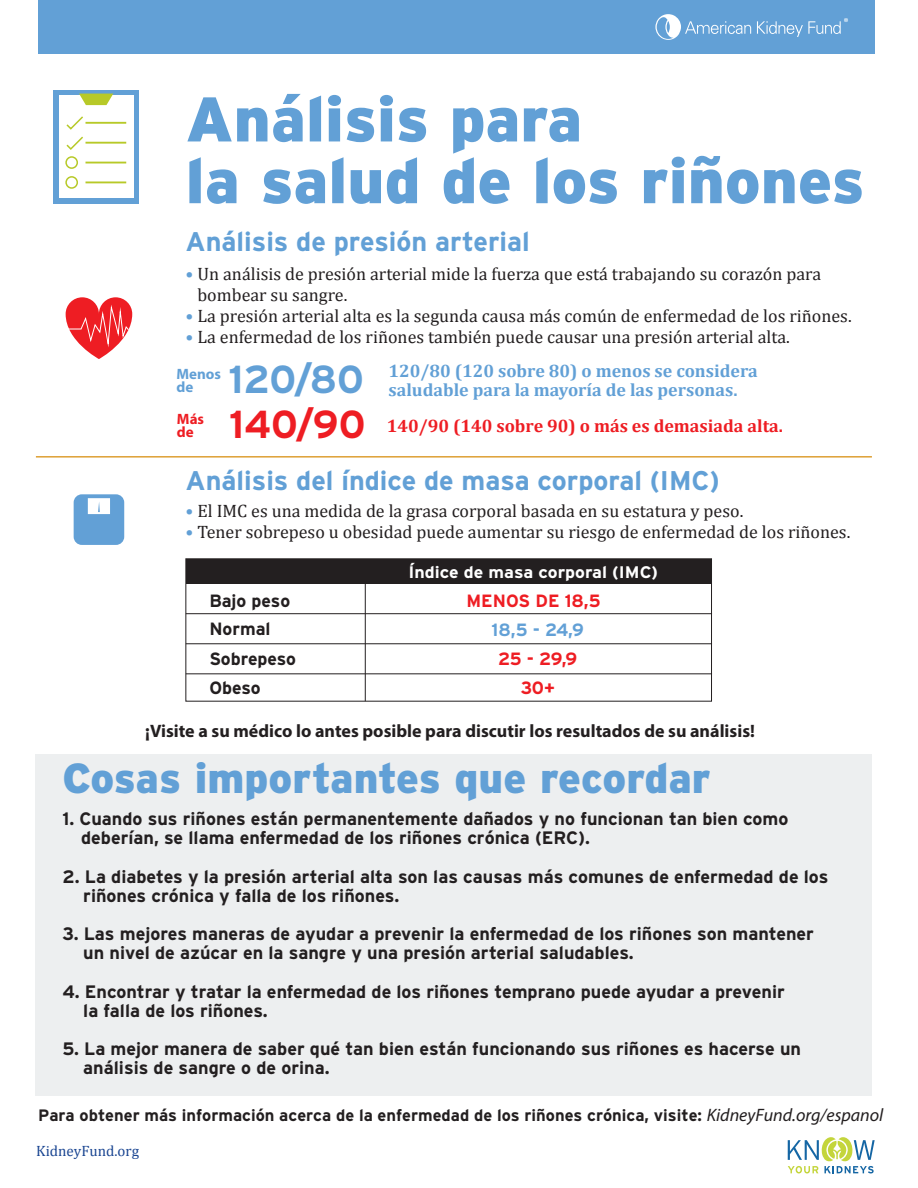
<style>
.page{position:relative;width:918px;height:1188px;background:#fff}
.page>*{position:absolute;margin:0;border:0;box-sizing:border-box;transform-origin:0 0}
.t1{font:900 63px/61.8px "Interstate";color:#62a0d6}
.t2{font:900 42px "Interstate";color:#62a0d6}
.t3{font:700 27px "Interstate";color:#62a0d6}
.t4{font:700 18px/19.2px "Interstate";color:#231f20}
.t5{font:18px/21px "Cambria";color:#231f20}
.t6{font:700 18px/18.6px "Cambria";color:#62a0d6}
.t7{font:700 18px "Myriad Pro";color:#231f20}
.t8{font:700 18px "Cambria";color:#ee1d23}
.t9{font:700 17.7px "Interstate";color:#231f20}
.t10{font:700 17.7px "Interstate";color:#ee1d23}
.t11{font:700 17.7px "Interstate";color:#62a0d6}
.t12{font:700 16.8px "Interstate";color:#fff;scale:1.06 1}
.t13{font:700 16.5px "Interstate";color:#231f20}
.t14{font:15px "Cambria";color:#1b4692}
.t15{font:700 15px/13.2px "Myriad Pro";color:#62a0d6}
.t16{font:700 15px/13.2px "Myriad Pro";color:#ee1d23}
.s1{color:#62a0d6}
.s2{font-family:"Interstate";font-size:39px}
.s3{font-family:"Myriad Pro";font-weight:400;font-style:italic;font-size:18px}
</style>
<div class="page">
<div style="left:53px;top:90px;width:86px;height:113px;background:#62a0d6"></div>
<div style="left:59px;top:95px;width:75px;height:103px;background:#fff"></div>
<svg style="left:79px;top:94px;width:34px;height:11px"></svg>
<hr style="left:86px;top:122px;width:40px;height:2px;background:#b7c928">
<hr style="left:86px;top:142px;width:40px;height:2px;background:#b7c928">
<hr style="left:86px;top:162px;width:40px;height:1px;background:#b7c928">
<hr style="left:86px;top:181px;width:40px;height:2px;background:#b7c928">
<div style="left:65px;top:176px;width:13px;height:13px;border:2px solid #b7c928;border-radius:50%"></div>
<div style="left:65px;top:156px;width:13px;height:13px;border:2px solid #b7c928;border-radius:50%"></div>
<svg style="left:66px;top:116px;width:17px;height:34px"></svg>
<div style="left:36px;top:754px;width:836px;height:342px;background:#edeff0"></div>
<hr style="left:36px;top:456px;width:836px;height:2px;background:#dea034">
<svg style="left:74px;top:494px;width:50px;height:51px;background:#7bafdc"></svg>
<div style="left:39px;top:0;width:836px;height:54px;background:#62a0d6"></div>
<svg style="left:66px;top:297px;width:66px;height:62px"></svg>
<div style="left:186px;top:559px;width:526px;height:24px;background:#231f20"></div>
<div style="left:185px;top:558px;width:527px;height:144px;border:1px solid #231f20"></div>
<hr style="left:186px;top:674px;width:526px;height:1px;background:#231f20">
<hr style="left:186px;top:644px;width:526px;height:1px;background:#231f20">
<hr style="left:186px;top:613px;width:526px;height:1px;background:#231f20">
<hr style="left:365px;top:583px;width:1px;height:118px;background:#231f20">
<svg style="left:757px;top:18px;width:91px;height:19px"></svg>
<svg style="left:655px;top:14px;width:96px;height:26px"></svg>
<svg style="left:788px;top:1137px;width:87px;height:36px"></svg>
<h1 class="t1" style="left:186px;top:88px;width:680px">Análisis para<br>la salud de los riñones</h1>
<h3 class="t3" style="left:186px;top:225px;width:346px">Análisis de presión arterial</h3>
<p class="t5" style="left:197px;top:263px;width:625px;text-indent:-12px"><span class="s1">•</span> Un análisis de presión arterial mide la fuerza que está trabajando su corazón para bombear su sangre.</p>
<p class="t5" style="left:186px;top:305px;width:668px"><span class="s1">•</span> La presión arterial alta es la segunda causa más común de enfermedad de los riñones.</p>
<p class="t5" style="left:186px;top:326px;width:606px"><span class="s1">•</span> La enfermedad de los riñones también puede causar una presión arterial alta.</p>
<p class="t15" style="left:176px;top:366px;width:46px">Menos de</p>
<p class="t16" style="left:177px;top:412px;width:29px">Más de</p>
<p class="t6" style="left:389px;top:361px;width:371px;text-indent:-160px"><span class="s2">120/80</span> 120/80 (120 sobre 80) o menos se considera saludable para la mayoría de las personas.</p>
<p class="t8" style="left:229px;top:413px;width:556px"><span class="s2">140/90</span> 140/90 (140 sobre 90) o más es demasiada alta.</p>
<h3 class="t3" style="left:186px;top:464px;width:536px">Análisis del índice de masa corporal (IMC)</h3>
<p class="t5" style="left:186px;top:501px;width:559px"><span class="s1">•</span> El IMC es una medida de la grasa corporal basada en su estatura y peso.</p>
<p class="t5" style="left:186px;top:522px;width:666px"><span class="s1">•</span> Tener sobrepeso u obesidad puede aumentar su riesgo de enfermedad de los riñones.</p>
<p class="t12" style="left:409px;top:562px;width:237px">Índice de masa corporal (IMC)</p>
<p class="t9" style="left:209px;top:590px;width:82px">Bajo peso</p>
<p class="t9" style="left:209px;top:618px;width:63px">Normal</p>
<p class="t10" style="left:466px;top:590px;width:136px">MENOS DE 18,5</p>
<p class="t11" style="left:492px;top:619px;width:94px">18,5 - 24,9</p>
<p class="t9" style="left:209px;top:648px;width:88px">Sobrepeso</p>
<p class="t10" style="left:498px;top:648px;width:81px">25 - 29,9</p>
<p class="t9" style="left:209px;top:677px;width:53px">Obeso</p>
<p class="t10" style="left:521px;top:677px;width:36px">30+</p>
<p class="t7" style="left:145px;top:719px;width:611px">¡Visite a su médico lo antes posible para discutir los resultados de su análisis!</p>
<h2 class="t2" style="left:62px;top:753px;width:650px">Cosas importantes que recordar</h2>
<p class="t4" style="left:81px;top:809px;width:709px;text-indent:-19px">1. Cuando sus riñones están permanentemente dañados y no funcionan tan bien como deberían, se llama enfermedad de los riñones crónica (ERC).</p>
<p class="t4" style="left:83px;top:867px;width:747px;text-indent:-21px">2. La diabetes y la presión arterial alta son las causas más comunes de enfermedad de los riñones crónica y falla de los riñones.</p>
<p class="t4" style="left:83px;top:924px;width:732px;text-indent:-21px">3. Las mejores maneras de ayudar a prevenir la enfermedad de los riñones son mantener un nivel de azúcar en la sangre y una presión arterial saludables.</p>
<p class="t4" style="left:83px;top:981px;width:703px;text-indent:-21px">4. Encontrar y tratar la enfermedad de los riñones temprano puede ayudar a prevenir la falla de los riñones.</p>
<p class="t4" style="left:83px;top:1039px;width:719px;text-indent:-21px">5. La mejor manera de saber qué tan bien están funcionando sus riñones es hacerse un análisis de sangre o de orina.</p>
<p class="t13" style="left:38px;top:1105px;width:847px">Para obtener más información acerca de la enfermedad de los riñones crónica, visite: <span class="s3">KidneyFund.org/espanol</span></p>
<p class="t14" style="left:36px;top:1142px;width:104px">KidneyFund.org</p>
</div>
